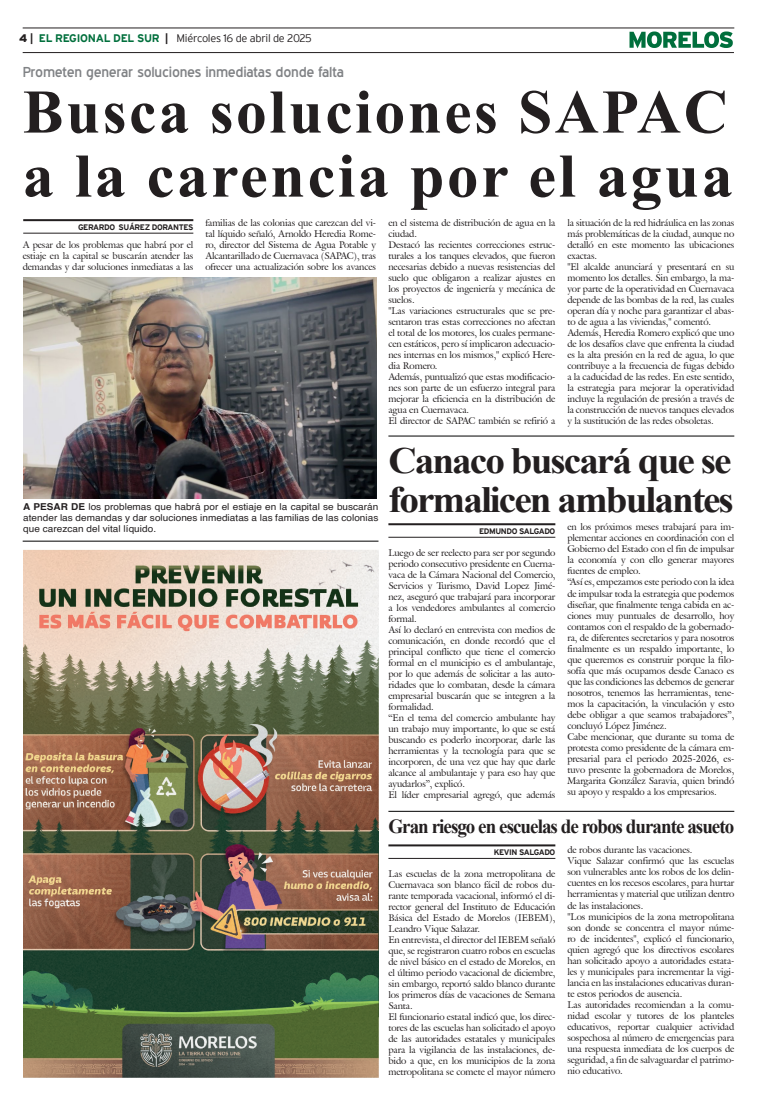
<style>
.page{position:relative;width:757px;height:1106px;background:#fff}
.page>*{position:absolute;margin:0;border:0;box-sizing:border-box;transform-origin:0 0}
.Cabeza_01{font:700 62px "Times New Roman";letter-spacing:.04em;color:#231f20}
.Cabeza_02{font:700 37px "Times New Roman";letter-spacing:-.05em;color:#231f20;scale:1.06 1}
.Cabeza_03{font:700 20px "Times New Roman";letter-spacing:-.05em;color:#231f20;scale:.95 1}
.Balazo_01{font:14px "Blue Highway";letter-spacing:-.015em;color:#808285;scale:1.05 1}
.t1{font:300 11px "Interstate";letter-spacing:-.025em;color:#231f20}
.t2{font:9.5px/11px "Galliard IT Cby BT";letter-spacing:-.01em;color:#231f20;text-align:justify}
.Pie_de_foto{font:9.5px/11px "Helvetica";letter-spacing:.005em;color:#231f20;text-align:justify;scale:1.05 1}
.t3{font:700 8px "Interstate";letter-spacing:-.05em;color:#231f20}
.s1{font-weight:900}
.s2{font-weight:700}
.s3{font-weight:700;color:#006f3c}
</style>
<div class="page">
<hr style="left:23px;top:28px;width:711px;height:1px;background:#231f20">
<hr style="left:23px;top:52px;width:711px;height:1px;background:#231f20">
<svg style="left:629px;top:31px;width:104px;height:17px"></svg>
<img style="left:23px;top:550px;width:355px;height:527px">
<hr style="left:23px;top:540px;width:355px;height:1px;background:#000">
<hr style="left:23px;top:219px;width:170px;height:2px;background:#231f20">
<hr style="left:23px;top:233px;width:170px;height:1px;background:#231f20">
<hr style="left:388px;top:435px;width:346px;height:1px;background:#000">
<hr style="left:388px;top:523px;width:167px;height:2px;background:#231f20">
<hr style="left:388px;top:537px;width:167px;height:1px;background:#231f20">
<hr style="left:388px;top:810px;width:346px;height:1px;background:#000">
<hr style="left:388px;top:844px;width:167px;height:2px;background:#231f20">
<hr style="left:388px;top:858px;width:167px;height:1px;background:#231f20">
<img style="left:23px;top:278px;width:353px;height:220px">
<p class="t1" style="left:19px;top:32px;width:294px"><span class="s1">4</span> <span class="s2">|</span> <span class="s3">EL REGIONAL DEL SUR</span> <span class="s2">|</span> Miércoles 16 de abril de 2025</p>
<p class="Balazo_01" style="left:23px;top:63px;width:307px">Prometen generar soluciones inmediatas donde falta</p>
<p class="Cabeza_01" style="left:23px;top:67px;width:707px">Busca soluciones SAPAC</p>
<p class="Cabeza_01" style="left:23px;top:131px;width:712px">a la carencia por el agua</p>
<p class="t3" style="left:78px;top:222px;width:117px">GERARDO SUÁREZ DORANTES</p>
<p class="t2" style="left:388px;top:217px;width:168px">en el sistema de distribución de agua en la ciudad.</p>
<p class="t2" style="left:388px;top:239px;width:168px">Destacó las recientes correcciones estruc&shy;turales a los tanques elevados, que fueron necesarias debido a nuevas resistencias del suelo que obligaron a realizar ajustes en los proyectos de ingeniería y mecánica de suelos.</p>
<p class="t2" style="left:388px;top:305px;width:168px">"Las variaciones estructurales que se pre&shy;sentaron tras estas correcciones no afectan el total de los motores, los cuales permane&shy;cen estáticos, pero sí implicaron adecuacio&shy;nes internas en los mismos," explicó Here&shy;dia Romero.</p>
<p class="t2" style="left:388px;top:371px;width:168px">Además, puntualizó que estas modificacio&shy;nes son parte de un esfuerzo integral para mejorar la eficiencia en la distribución de agua en Cuernavaca.</p>
<p class="t2" style="left:388px;top:415px;width:168px">El director de SAPAC también se refirió a</p>
<p class="t2" style="left:567px;top:217px;width:168px">la situación de la red hidráulica en las zonas más problemáticas de la ciudad, aunque no detalló en este momento las ubicaciones exactas.</p>
<p class="t2" style="left:567px;top:261px;width:168px">"El alcalde anunciará y presentará en su momento los detalles. Sin embargo, la ma&shy;yor parte de la operatividad en Cuernavaca depende de las bombas de la red, las cuales operan día y noche para garantizar el abas&shy;to de agua a las viviendas," comentó.</p>
<p class="t2" style="left:567px;top:327px;width:168px">Además, Heredia Romero explicó que uno de los desafíos clave que enfrenta la ciudad es la alta presión en la red de agua, lo que contribuye a la frecuencia de fugas debido a la caducidad de las redes. En este sentido, la estrategia para mejorar la operatividad incluye la regulación de presión a través de la construcción de nuevos tanques elevados y la sustitución de las redes obsoletas.</p>
<p class="Cabeza_02" style="left:388px;top:434px;width:325px">Canaco buscará que se</p>
<p class="Cabeza_02" style="left:388px;top:473px;width:327px">formalicen ambulantes</p>
<p class="t3" style="left:479px;top:526px;width:78px">EDMUNDO SALGADO</p>
<p class="t2" style="left:205px;top:217px;width:172px">familias de las colonias que carezcan del vi&shy;tal líquido señaló, Arnoldo Heredia Rome&shy;ro, director del Sistema de Agua Potable y Alcantarillado de Cuernavaca (SAPAC), tras ofrecer una actualización sobre los avances</p>
<p class="t2" style="left:23px;top:239px;width:172px">A pesar de los problemas que habrá por el estiaje en la capital se buscarán atender las demandas y dar soluciones inmediatas a las</p>
<p class="Pie_de_foto" style="left:23px;top:501px;width:340px"><span class="s2">A PESAR DE</span> los problemas que habrá por el estiaje en la capital se buscarán atender las demandas y dar soluciones inmediatas a las familias de las colonias que carezcan del vital líquido.</p>
<p class="t2" style="left:567px;top:521px;width:168px">en los próximos meses trabajará para im&shy;plementar acciones en coordinación con el Gobierno del Estado con el fin de impulsar la economía y con ello generar mayores fuentes de empleo.</p>
<p class="t2" style="left:567px;top:576px;width:168px">“Así es, empezamos este periodo con la idea de impulsar toda la estrategia que podemos diseñar, que finalmente tenga cabida en ac&shy;ciones muy puntuales de desarrollo, hoy contamos con el respaldo de la gobernado&shy;ra, de diferentes secretarios y para nosotros finalmente es un respaldo importante, lo que queremos es construir porque la filo&shy;sofía que más ocupamos desde Canaco es que las condiciones las debemos de generar nosotros, tenemos las herramientas, tene&shy;mos la capacitación, la vinculación y esto debe obligar a que seamos trabajadores”, concluyó López Jiménez.</p>
<p class="t2" style="left:567px;top:730px;width:168px">Cabe mencionar, que durante su toma de protesta como presidente de la cámara em&shy;presarial para el periodo 2025-2026, es&shy;tuvo presente la gobernadora de Morelos, Margarita González Saravia, quien brindó su apoyo y respaldo a los empresarios.</p>
<p class="t2" style="left:388px;top:547px;width:168px">Luego de ser reelecto para ser por segundo periodo consecutivo presidente en Cuerna&shy;vaca de la Cámara Nacional del Comercio, Servicios y Turismo, David Lopez Jimé&shy;nez, aseguró que trabajará para incorporar a los vendedores ambulantes al comercio formal.</p>
<p class="t2" style="left:388px;top:624px;width:168px">Así lo declaró en entrevista con medios de comunicación, en donde recordó que el principal conflicto que tiene el comercio formal en el municipio es el ambulantaje, por lo que además de solicitar a las auto&shy;ridades que lo combatan, desde la cámara empresarial buscarán que se integren a la formalidad.</p>
<p class="t2" style="left:388px;top:712px;width:168px">“En el tema del comercio ambulante hay un trabajo muy importante, lo que se está buscando es poderlo incorporar, darle las herramientas y la tecnología para que se incorporen, de una vez que hay que darle alcance al ambulantaje y para eso hay que ayudarlos”, explicó.</p>
<p class="t2" style="left:388px;top:789px;width:168px">El líder empresarial agregó, que además</p>
<p class="Cabeza_03" style="left:388px;top:812px;width:366px">Gran riesgo en escuelas de robos durante asueto</p>
<p class="t3" style="left:494px;top:847px;width:63px">KEVIN SALGADO</p>
<p class="t2" style="left:567px;top:844px;width:127px">de robos durante las vacaciones.</p>
<p class="t2" style="left:567px;top:855px;width:168px">Vique Salazar confirmó que las escuelas son vulnerables ante los robos de los delin&shy;cuentes en los recesos escolares, para hurtar herramientas y material que utilizan dentro de las instalaciones.</p>
<p class="t2" style="left:567px;top:910px;width:168px">"Los municipios de la zona metropolitana son donde se concentra el mayor núme&shy;ro de incidentes", explicó el funcionario, quien agregó que los directivos escolares han solicitado apoyo a autoridades estata&shy;les y municipales para incrementar la vigi&shy;lancia en las instalaciones educativas duran&shy;te estos periodos de ausencia.</p>
<p class="t2" style="left:567px;top:998px;width:168px">Las autoridades recomiendan a la comu&shy;nidad escolar y tutores de los planteles educativos, reportar cualquier actividad sospechosa al número de emergencias para una respuesta inmediata de los cuerpos de seguridad, a fin de salvaguardar el patrimo&shy;nio educativo.</p>
<p class="t2" style="left:388px;top:868px;width:168px">Las escuelas de la zona metropolitana de Cuernavaca son blanco fácil de robos du&shy;rante temporada vacacional, informó el di&shy;rector general del Instituto de Educación Básica del Estado de Morelos (IEBEM), Leandro Vique Salazar.</p>
<p class="t2" style="left:388px;top:934px;width:168px">En entrevista, el director del IEBEM señaló que, se registraron cuatro robos en escuelas de nivel básico en el estado de Morelos, en el último periodo vacacional de diciembre, sin embargo, reportó saldo blanco durante los primeros días de vacaciones de Semana Santa.</p>
<p class="t2" style="left:388px;top:1011px;width:168px">El funcionario estatal indicó que, los direc&shy;tores de las escuelas han solicitado el apoyo de las autoridades estatales y municipales para la vigilancia de las instalaciones, de&shy;bido a que, en los municipios de la zona metropolitana se comete el mayor número</p>
</div>
